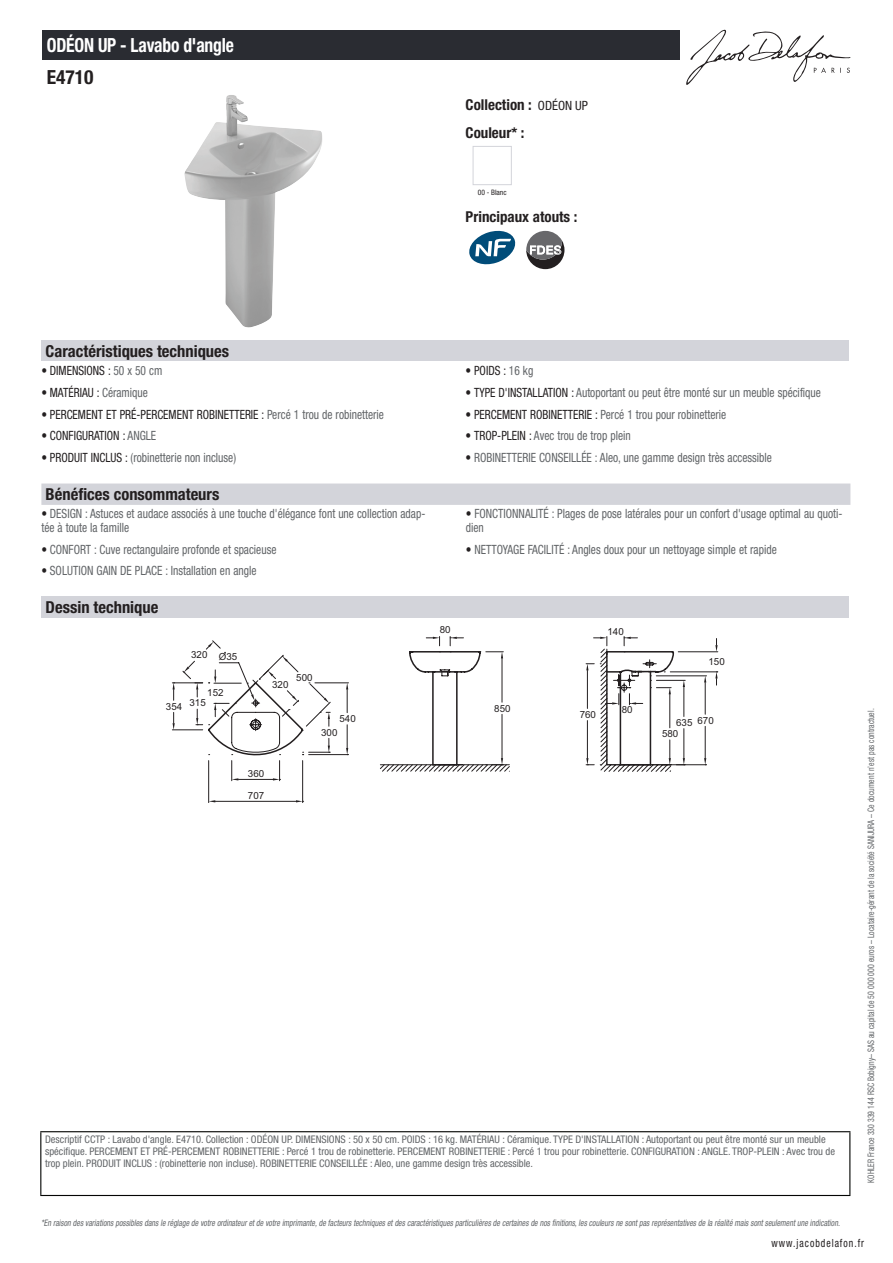
<style>
.page{position:relative;width:893px;height:1263px;background:#fff}
.page>*{position:absolute;margin:0;border:0;box-sizing:border-box;transform-origin:0 0}
.t1{font:700 condensed 19.5px "Helvetica Neue LT Std";letter-spacing:-.01em;color:#fff;scale:.9 1}
.t2{font:700 condensed 19.5px "Helvetica Neue LT Std";color:#231f20}
.t3{font:700 condensed 16.5px "Helvetica Neue LT Std";color:#231f20}
.t4{font:700 condensed 15px/27.8px "Helvetica Neue LT Std";color:#231f20}
.t5{font:condensed 12.75px/13.5px "Helvetica Neue LT Std";color:#626568;scale:.9 1}
.t6{font:condensed 12.75px "Helvetica Neue LT Std";color:#231f20;scale:.9 1}
.t7{font:condensed 11.25px "Helvetica Neue LT Std";letter-spacing:.1em;color:#231f20;scale:.87 1}
.t8{font:condensed 10.5px/12px "Helvetica Neue LT Std";color:#626568}
.t9{font:9.75px "Arial";color:#231f20}
.t10{font:italic condensed 9px "Helvetica Neue LT Std";color:#626568;scale:.87 1}
.t11{font:condensed 9px "Helvetica Neue LT Std";color:#626568;scale:.87 1}
.t12{font:condensed 7.5px "Helvetica Neue LT Std";color:#231f20}
.s1{font-weight:400;font-size:12.75px}
.s2{color:#626568}
.s3{color:#231f20}
</style>
<div class="page">
<svg style="left:686px;top:30px;width:164px;height:55px"></svg>
<img style="left:184px;top:95px;width:138px;height:233px">
<div style="left:473px;top:146px;width:39px;height:39px;border:1px solid #d3d4da"></div>
<svg style="left:469px;top:231px;width:46px;height:33px"></svg>
<svg style="left:526px;top:231px;width:38px;height:38px"></svg>
<div style="left:41px;top:340px;width:808px;height:21px;background:#d3d4da"></div>
<div style="left:41px;top:483px;width:809px;height:22px;background:#d3d4da"></div>
<div style="left:41px;top:597px;width:808px;height:21px;background:#d3d4da"></div>
<hr style="left:238px;top:779px;width:35px;height:1px;background:#231f20">
<svg style="left:231px;top:766px;width:7px;height:15px"></svg>
<svg style="left:273px;top:766px;width:8px;height:15px"></svg>
<hr style="left:208px;top:760px;width:1px;height:43px;background:#231f20">
<hr style="left:302px;top:760px;width:1px;height:43px;background:#231f20">
<hr style="left:215px;top:801px;width:81px;height:1px;background:#231f20">
<svg style="left:296px;top:800px;width:8px;height:2px"></svg>
<hr style="left:172px;top:729px;width:31px;height:1px;background:#231f20">
<hr style="left:172px;top:682px;width:31px;height:1px;background:#231f20">
<svg style="left:173px;top:712px;width:2px;height:18px"></svg>
<svg style="left:173px;top:683px;width:2px;height:17px"></svg>
<hr style="left:656px;top:675px;width:50px;height:1px;background:#231f20">
<hr style="left:676px;top:764px;width:30px;height:1px;background:#231f20">
<hr style="left:705px;top:682px;width:1px;height:32px;background:#231f20">
<hr style="left:705px;top:726px;width:1px;height:32px;background:#231f20">
<svg style="left:704px;top:676px;width:2px;height:6px"></svg>
<svg style="left:704px;top:758px;width:2px;height:7px"></svg>
<hr style="left:678px;top:651px;width:40px;height:1px;background:#231f20">
<hr style="left:670px;top:671px;width:48px;height:1px;background:#231f20">
<svg style="left:715px;top:638px;width:3px;height:14px"></svg>
<svg style="left:715px;top:672px;width:3px;height:13px"></svg>
<svg style="left:182px;top:640px;width:39px;height:91px"></svg>
<svg style="left:207px;top:650px;width:142px;height:116px"></svg>
<svg style="left:380px;top:636px;width:305px;height:136px"></svg>
<div style="left:43px;top:30px;width:637px;height:30px;background:#2a2c32"></div>
<hr style="left:40px;top:1131px;width:810px;height:1px;background:#040503">
<hr style="left:40px;top:1132px;width:1px;height:63px;background:#040503">
<hr style="left:849px;top:1132px;width:1px;height:63px;background:#040503">
<hr style="left:40px;top:1195px;width:810px;height:1px;background:#040503">
<h1 class="t1" style="left:47px;top:33px;width:209px">ODÉON UP - Lavabo d'angle</h1>
<h1 class="t2" style="left:47px;top:65px;width:48px">E4710</h1>
<p class="t4" style="left:466px;top:90px;width:124px">Collection : <span class="s1">ODÉON UP<br></span>Couleur* :</p>
<p class="t12" style="left:478px;top:188px;width:30px">00 - Blanc</p>
<p class="t4" style="left:466px;top:203px;width:113px">Principaux atouts :</p>
<p class="t3" style="left:46px;top:341px;width:185px">Caractéristiques techniques</p>
<p class="t6" style="left:41px;top:363px;width:136px">• DIMENSIONS : <span class="s2">50 x 50 cm</span></p>
<p class="t6" style="left:466px;top:363px;width:77px">• POIDS : <span class="s2">16 kg</span></p>
<p class="t6" style="left:41px;top:385px;width:120px">• MATÉRIAU : <span class="s2">Céramique</span></p>
<p class="t5" style="left:466px;top:385px;width:396px"><span class="s3">• TYPE D'INSTALLATION :</span> Autoportant ou peut être monté sur un meuble spécifique</p>
<p class="t6" style="left:41px;top:407px;width:382px">• PERCEMENT ET PRÉ-PERCEMENT ROBINETTERIE : <span class="s2">Percé 1 trou de robinetterie</span></p>
<p class="t5" style="left:466px;top:407px;width:291px"><span class="s3">• PERCEMENT ROBINETTERIE :</span> Percé 1 trou pour robinetterie</p>
<p class="t6" style="left:41px;top:428px;width:129px">• CONFIGURATION : <span class="s2">ANGLE</span></p>
<p class="t5" style="left:466px;top:429px;width:185px"><span class="s3">• TROP-PLEIN :</span> Avec trou de trop plein</p>
<p class="t5" style="left:41px;top:451px;width:218px"><span class="s3">• PRODUIT INCLUS :</span> (robinetterie non incluse)</p>
<p class="t5" style="left:466px;top:451px;width:342px"><span class="s3">•</span> ROBINETTERIE CONSEILLÉE : Aleo, une gamme design très accessible</p>
<p class="t3" style="left:46px;top:484px;width:175px">Bénéfices consommateurs</p>
<p class="t5" style="left:41px;top:507px;width:428px"><span class="s3">•</span> DESIGN : Astuces et audace associés à une touche d'élégance font une collection adap&shy;tée à toute la famille</p>
<p class="t5" style="left:466px;top:507px;width:420px"><span class="s3">•</span> FONCTIONNALITÉ : Plages de pose latérales pour un confort d'usage optimal au quoti&shy;dien</p>
<p class="t5" style="left:41px;top:542px;width:263px"><span class="s3">•</span> CONFORT : Cuve rectangulaire profonde et spacieuse</p>
<p class="t5" style="left:466px;top:542px;width:347px"><span class="s3">•</span> NETTOYAGE FACILITÉ : Angles doux pour un nettoyage simple et rapide</p>
<p class="t5" style="left:41px;top:564px;width:241px"><span class="s3">•</span> SOLUTION GAIN DE PLACE : Installation en angle</p>
<p class="t3" style="left:46px;top:597px;width:114px">Dessin technique</p>
<p class="t9" style="left:191px;top:649px;width:18px">320</p>
<p class="t9" style="left:219px;top:650px;width:20px">Ø35</p>
<p class="t9" style="left:166px;top:700px;width:18px">354</p>
<p class="t9" style="left:207px;top:686px;width:18px">152</p>
<p class="t9" style="left:189px;top:696px;width:18px">315</p>
<p class="t9" style="left:272px;top:678px;width:18px">320</p>
<p class="t9" style="left:296px;top:671px;width:18px">500</p>
<p class="t9" style="left:339px;top:712px;width:18px">540</p>
<p class="t9" style="left:321px;top:726px;width:18px">300</p>
<p class="t9" style="left:248px;top:767px;width:18px">360</p>
<p class="t9" style="left:248px;top:789px;width:18px">707</p>
<p class="t9" style="left:440px;top:623px;width:12px">80</p>
<p class="t9" style="left:494px;top:702px;width:18px">850</p>
<p class="t9" style="left:607px;top:625px;width:18px">140</p>
<p class="t9" style="left:580px;top:708px;width:18px">760</p>
<p class="t9" style="left:622px;top:703px;width:12px">80</p>
<p class="t9" style="left:708px;top:655px;width:18px">150</p>
<p class="t9" style="left:697px;top:714px;width:18px">670</p>
<p class="t9" style="left:676px;top:716px;width:18px">635</p>
<p class="t9" style="left:662px;top:727px;width:18px">580</p>
<p class="t8" style="left:45px;top:1134px;width:791px">Descriptif CCTP : Lavabo d'angle. E4710. Collection : ODÉON UP. DIMENSIONS : 50 x 50 cm. POIDS : 16 kg. MATÉRIAU : Céramique. TYPE D'INSTALLATION : Autoportant ou peut être monté sur un meuble spécifique. PERCEMENT ET PRÉ-PERCEMENT ROBINETTERIE : Percé 1 trou de robinetterie. PERCEMENT ROBINETTERIE : Percé 1 trou pour robinetterie. CONFIGURATION : ANGLE. TROP-PLEIN : Avec trou de trop plein. PRODUIT INCLUS : (robinetterie non incluse). ROBINETTERIE CONSEILLÉE : Aleo, une gamme design très accessible.</p>
<p class="t11" style="left:866px;top:1183px;width:547px;rotate:-90deg">KOHLER France 330 339 144 RSC Bobigny– SAS au capital de 50 000 000 euros – Locataire-gérant de la société SANIJURA – Ce document n’est pas contractuel.</p>
<p class="t10" style="left:41px;top:1217px;width:922px">*En raison desvariationspossiblesdansle réglage de votre ordinateuretde votre imprimante,de facteurstechniquesetdescaractéristiquesparticulièresde certainesde nosfinitions,lescouleursne sontpasreprésentativesde la réalité maissontseulementune indication.</p>
<p class="t7" style="left:772px;top:1237px;width:108px">www.jacobdelafon.fr</p>
</div>
